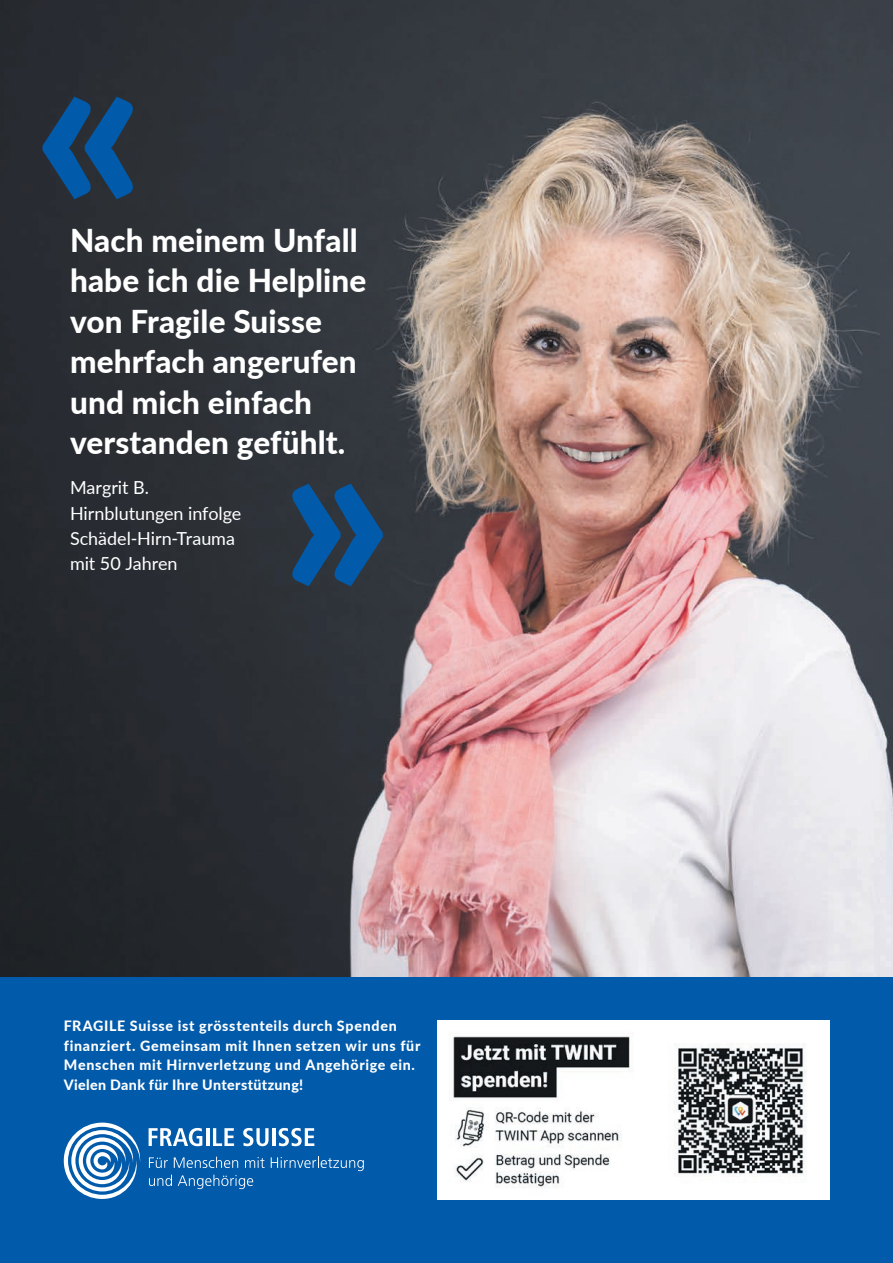
<style>
.page{position:relative;width:893px;height:1263px;background:#fff}
.page>*{position:absolute;margin:0;border:0;box-sizing:border-box;transform-origin:0 0}
.t1{font:800 246.3px "Lato";color:#015aaa}
.t2{font:800 31.5px/40.5px "Lato";letter-spacing:.005em;color:#fff}
.t3{font:18px/25.3px "Lato";letter-spacing:-.005em;color:#fff}
.t4{font:800 14.25px/19.5px "Lato";letter-spacing:.05em;color:#fff}
</style>
<div class="page">
<div style="left:0;top:310px;width:893px;height:953px;background:#015aaa"></div>
<img style="left:0;top:0;width:893px;height:976px">
<img style="left:438px;top:1020px;width:391px;height:179px">
<svg style="left:64px;top:1122px;width:77px;height:77px"></svg>
<svg style="left:149px;top:1157px;width:19px;height:11px"></svg>
<svg style="left:174px;top:1156px;width:64px;height:12px"></svg>
<svg style="left:245px;top:1157px;width:20px;height:11px"></svg>
<svg style="left:271px;top:1156px;width:93px;height:15px"></svg>
<svg style="left:149px;top:1174px;width:23px;height:12px"></svg>
<svg style="left:178px;top:1174px;width:75px;height:15px"></svg>
<svg style="left:149px;top:1128px;width:53px;height:18px"></svg>
<hr style="left:206px;top:1128px;width:3px;height:18px;background:#fff">
<svg style="left:213px;top:1128px;width:21px;height:18px"></svg>
<svg style="left:243px;top:1128px;width:26px;height:18px"></svg>
<hr style="left:272px;top:1128px;width:3px;height:18px;background:#fff">
<svg style="left:279px;top:1128px;width:35px;height:18px"></svg>
<h1 class="t1" style="left:32px;top:-58px;width:116px">«</h1>
<h2 class="t2" style="left:70px;top:218px;width:298px">Nach meinem Unfall habe ich die Helpline von Fragile Suisse mehrfach angerufen und mich einfach verstanden gefühlt.</h2>
<p class="t3" style="left:70px;top:474px;width:173px">Margrit B.<br>Hirnblutungen infolge<br>Schädel-Hirn-Trauma mit 50 Jahren</p>
<h1 class="t1" style="left:279px;top:329px;width:116px">»</h1>
<p class="t4" style="left:64px;top:1016px;width:358px">FRAGILE Suisse ist grösstenteils durch Spenden finanziert. Gemeinsam mit Ihnen setzen wir uns für Menschen mit Hirnverletzung und Angehörige ein.<br>Vielen Dank für Ihre Unterstützung!</p>
</div>
